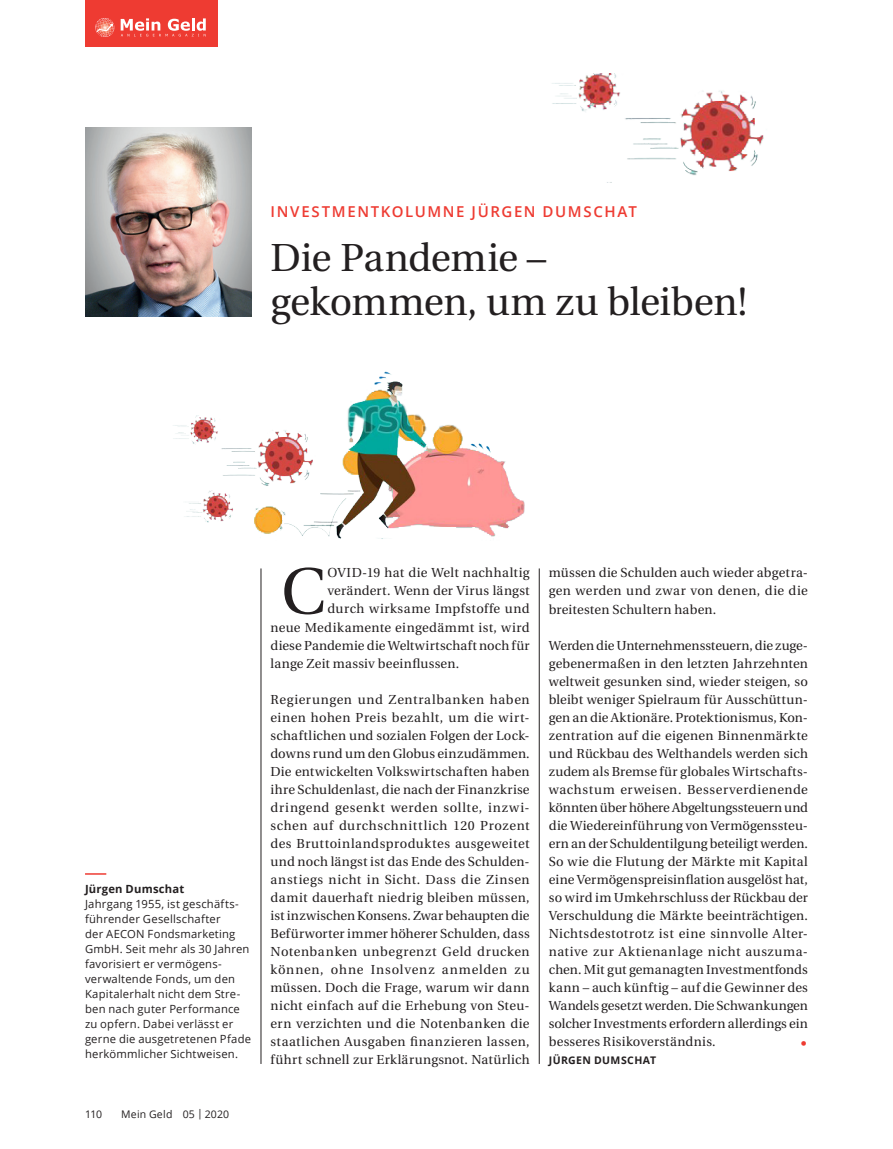
<style>
.page{position:relative;width:893px;height:1149px;background:#fff}
.page>*{position:absolute;margin:0;border:0;box-sizing:border-box;transform-origin:0 0}
.t1{font:65.1px "Heuristica";color:#231f20}
.t2{font:39px/43.5px "Heuristica";letter-spacing:-.01em;color:#231f20}
.t3{font:600 15px "Open Sans";letter-spacing:.105em;color:#ee3b32}
.t4{font:13.05px/18px "Heuristica";letter-spacing:.02em;color:#231f20}
.t5{font:700 13.05px "Heuristica";color:#ee3b32}
.t6{font:11.25px/15px "Open Sans";letter-spacing:.02em;color:#231f20}
.t7{font:700 11.25px "Open Sans";letter-spacing:.015em;color:#231f20}
.t8{font:10.5px "Open Sans";letter-spacing:.015em;color:#231f20}
.t9{font:700 10.5px "Open Sans";letter-spacing:.04em;color:#231f20}
</style>
<div class="page">
<img style="left:85px;top:128px;width:166px;height:188px">
<img style="left:173px;top:371px;width:352px;height:168px">
<img style="left:552px;top:73px;width:212px;height:103px">
<div style="left:85px;top:0;width:132px;height:47px;background:#ee3b32"></div>
<svg style="left:95px;top:18px;width:111px;height:19px"></svg>
<hr style="left:85px;top:872px;width:21px;height:2px;background:#ee3b32">
<hr style="left:539px;top:568px;width:1px;height:495px;background:#231f20">
<hr style="left:261px;top:568px;width:1px;height:495px;background:#231f20">
<p class="t3" style="left:271px;top:201px;width:368px">INVESTMENTKOLUMNE JÜRGEN DUMSCHAT</p>
<h2 class="t2" style="left:271px;top:236px;width:478px">Die Pandemie – gekommen, um zu bleiben!</h2>
<p class="t7" style="left:85px;top:880px;width:101px">Jürgen Dumschat</p>
<p class="t6" style="left:85px;top:895px;width:168px">Jahrgang 1955, ist geschäfts&shy;führender Gesellschafter<br>der AECON Fondsmarketing<br>GmbH. Seit mehr als 30 Jahren favorisiert er vermögens&shy;verwaltende Fonds, um den<br>Kapitalerhalt nicht dem Stre&shy;ben nach guter Performance zu opfern. Dabei verlässt er gerne die ausgetretenen Pfade herkömmlicher Sichtweisen.</p>
<p class="t8" style="left:85px;top:1106px;width:19px">110</p>
<p class="t8" style="left:121px;top:1106px;width:109px">Mein Geld 05 | 2020</p>
<h1 class="t1" style="left:281px;top:541px;width:46px">C</h1>
<p class="t4" style="left:327px;top:564px;width:204px">OVID-19 hat die Welt nachhaltig</p>
<p class="t4" style="left:327px;top:582px;width:204px">verändert. Wenn der Virus längst</p>
<p class="t4" style="left:327px;top:600px;width:204px">durch wirksame Impfstoffe und</p>
<p class="t4" style="left:271px;top:618px;width:261px">neue Medikamente eingedämmt ist, wird</p>
<p class="t4" style="left:271px;top:636px;width:261px">diese Pandemie die Weltwirtschaft noch für</p>
<p class="t4" style="left:271px;top:654px;width:190px">lange Zeit massiv beeinflussen.</p>
<p class="t4" style="left:271px;top:690px;width:261px">Regierungen und Zentralbanken haben einen hohen Preis bezahlt, um die wirt&shy;schaftlichen und sozialen Folgen der Lock&shy;downs rund um den Globus einzudämmen.<br>Die entwickelten Volkswirtschaften haben ihre Schuldenlast, die nach der Finanzkrise dringend gesenkt werden sollte, inzwi&shy;schen auf durchschnittlich 120 Prozent des Bruttoinlandsproduktes ausgeweitet und noch längst ist das Ende des Schulden&shy;anstiegs nicht in Sicht. Dass die Zinsen damit dauerhaft niedrig bleiben müssen, ist inzwischen Konsens. Zwar behaupten die Befürworter immer höherer Schulden, dass Notenbanken unbegrenzt Geld drucken können, ohne Insolvenz anmelden zu müssen. Doch die Frage, warum wir dann nicht einfach auf die Erhebung von Steu&shy;ern verzichten und die Notenbanken die staatlichen Ausgaben finanzieren lassen, führt schnell zur Erklärungsnot. Natürlich</p>
<p class="t4" style="left:549px;top:564px;width:261px;text-align:justify">müssen die Schulden auch wieder abgetra&shy;gen werden und zwar von denen, die die breitesten Schultern haben.</p>
<p class="t4" style="left:549px;top:636px;width:261px">Werden die Unternehmenssteuern, die zuge&shy;gebenermaßen in den letzten Jahrzehnten weltweit gesunken sind, wieder steigen, so bleibt weniger Spielraum für Ausschüttun&shy;gen an die Aktionäre. Protektionismus, Kon&shy;zentration auf die eigenen Binnenmärkte und Rückbau des Welthandels werden sich zudem als Bremse für globales Wirtschafts&shy;wachstum erweisen. Besserverdienende könnten über höhere Abgeltungssteuern und die Wiedereinführung von Vermögenssteu&shy;ern an der Schuldentilgung beteiligt werden.<br>So wie die Flutung der Märkte mit Kapital eine Vermögenspreisinflation ausgelöst hat, so wird im Umkehrschluss der Rückbau der Verschuldung die Märkte beeinträchtigen.<br>Nichtsdestotrotz ist eine sinnvolle Alter&shy;native zur Aktienanlage nicht auszuma&shy;chen. Mit gut gemanagten Investmentfonds kann – auch künftig – auf die Gewinner des Wandels gesetzt werden. Die Schwankungen solcher Investments erfordern allerdings ein besseres Risikoverständnis.</p>
<p class="t5" style="left:801px;top:1032px;width:7px">•</p>
<p class="t9" style="left:549px;top:1052px;width:109px">JÜRGEN DUMSCHAT</p>
</div>
